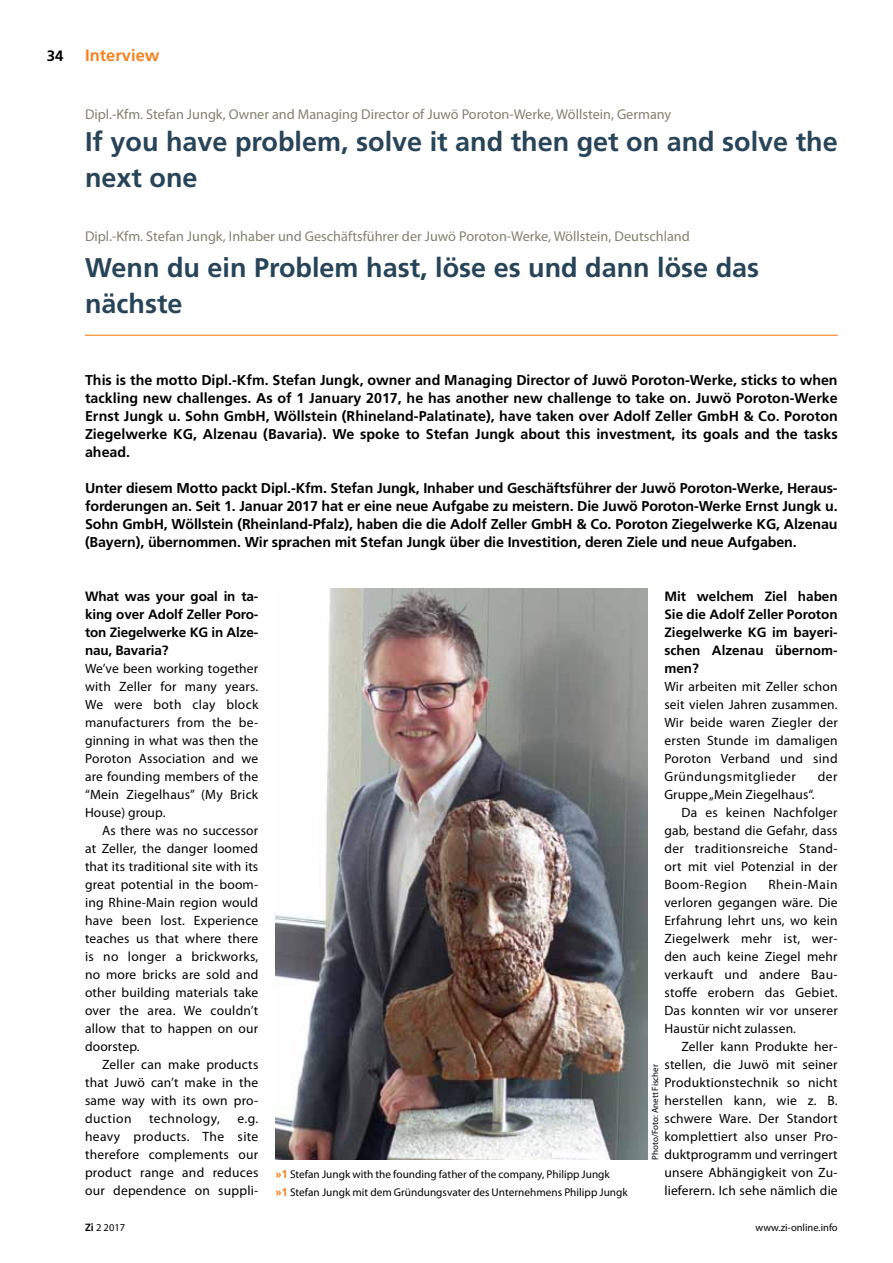
<style>
.page{position:relative;width:893px;height:1263px;background:#fff}
.page>*{position:absolute;margin:0;border:0;box-sizing:border-box;transform-origin:0 0}
.t1{font:700 27px/36px "Frutiger LT Std";color:#274459}
.t2{font:700 16.5px "Frutiger LT Std";color:#f58220}
.t3{font:700 15px "Frutiger LT Std";color:#000}
.t4{font:700 14.25px/18px "Frutiger LT Std";letter-spacing:-.005em;color:#000;text-align:justify}
.t5{font:14.25px "Myriad Pro";color:#82816f}
.t6{font:13.5px/18px "Myriad Pro";letter-spacing:.015em;color:#000;text-align:justify}
.t7{font:700 13.5px/18px "Frutiger LT Std";letter-spacing:-.01em;color:#000;text-align:justify}
.t8{font:13.5px "Myriad Pro";letter-spacing:.035em;color:#000}
.t9{font:13.5px "Myriad Pro";letter-spacing:.04em;color:#000}
.t10{font:11.25px "Myriad Pro";color:#000}
.t11{font:10.5px "Myriad Pro";color:#000}
.t12{font:9px "Myriad Pro";color:#000}
.s1{font-family:"Frutiger LT Std";font-weight:700;color:#f58220}
.s2{font-family:"Frutiger LT Std";font-weight:700}
</style>
<div class="page">
<hr style="left:85px;top:335px;width:753px;height:1px;background:#f58220">
<img style="left:275px;top:589px;width:372px;height:570px">
<p class="t3" style="left:47px;top:47px;width:18px">34</p>
<p class="t2" style="left:85px;top:46px;width:76px">Interview</p>
<p class="t5" style="left:85px;top:106px;width:588px">Dipl.-Kfm. Stefan Jungk, Owner and Managing Director of Juwö Poroton-Werke, Wöllstein, Germany</p>
<h1 class="t1" style="left:85px;top:124px;width:754px">If you have problem, solve it and then get on and solve the next one</h1>
<p class="t5" style="left:85px;top:227px;width:606px">Dipl.-Kfm. Stefan Jungk, Inhaber und Geschäftsführer der Juwö Poroton-Werke, Wöllstein, Deutschland</p>
<h1 class="t1" style="left:85px;top:250px;width:676px">Wenn du ein Problem hast, löse es und dann löse das nächste</h1>
<p class="t4" style="left:85px;top:371px;width:754px">This is the motto Dipl.-Kfm. Stefan Jungk, owner and Managing Director of Juwö Poroton-Werke, sticks to when tackling new challenges. As of 1 January 2017, he has another new challenge to take on. Juwö Poroton-Werke Ernst Jungk u. Sohn GmbH, Wöllstein (Rhineland-Palatinate), have taken over Adolf Zeller GmbH &amp; Co. Poroton Ziegelwerke KG, Alzenau (Bavaria). We spoke to Stefan Jungk about this investment, its goals and the tasks ahead.</p>
<p class="t4" style="left:85px;top:479px;width:754px">Unter diesem Motto packt Dipl.-Kfm. Stefan Jungk, Inhaber und Geschäftsführer der Juwö Poroton-Werke, Heraus&shy;forderungen an. Seit 1. Januar 2017 hat er eine neue Aufgabe zu meistern. Die Juwö Poroton-Werke Ernst Jungk u.<br>Sohn GmbH, Wöllstein (Rheinland-Pfalz), haben die die Adolf Zeller GmbH &amp; Co. Poroton Ziegelwerke KG, Alzenau (Bayern), übernommen. Wir sprachen mit Stefan Jungk über die Investition, deren Ziele und neue Aufgaben.</p>
<p class="t7" style="left:85px;top:588px;width:175px">What was your goal in ta&shy;king over Adolf Zeller Poro&shy;ton Ziegelwerke KG in Alze&shy;nau, Bavaria?</p>
<p class="t6" style="left:85px;top:660px;width:175px">We’ve been working together with Zeller for many years.<br>We were both clay block manufacturers from the be&shy;ginning in what was then the Poroton Association and we are founding members of the “Mein Ziegelhaus” (My Brick House) group.</p>
<p class="t6" style="left:85px;top:822px;width:175px;text-indent:17px">As there was no successor at Zeller, the danger loomed that its traditional site with its great potential in the boom&shy;ing Rhine-Main region would have been lost. Experience teaches us that where there is no longer a brickworks, no more bricks are sold and other building materials take over the area. We couldn’t allow that to happen on our doorstep.</p>
<p class="t6" style="left:85px;top:1056px;width:175px;text-indent:17px">Zeller can make products that Juwö can’t make in the same way with its own pro&shy;duction</p>
<p class="t8" style="left:149px;top:1110px;width:72px">technology,</p>
<p class="t6" style="left:85px;top:1110px;width:175px;text-indent:152px">e.g. heavy products. The site therefore complements our product range and reduces our dependence on suppli-</p>
<p class="t10" style="left:275px;top:1167px;width:336px"><span class="s1">»1</span> Stefan Jungk with the founding father of the company, Philipp Jungk</p>
<p class="t10" style="left:275px;top:1185px;width:354px"><span class="s1">»1</span> Stefan Jungk mit dem Gründungsvater des Unternehmens Philipp Jungk</p>
<p class="t7" style="left:664px;top:588px;width:175px">Mit welchem Ziel haben Sie die Adolf Zeller Poroton Ziegelwerke KG im bayeri&shy;schen Alzenau übernom&shy;men?</p>
<p class="t6" style="left:664px;top:677px;width:175px">Wir arbeiten mit Zeller schon seit vielen Jahren zusammen.<br>Wir beide waren Ziegler der ersten Stunde im damaligen Poroton Verband und sind Gründungsmitglieder</p>
<p class="t6" style="left:818px;top:767px;width:21px">der</p>
<p class="t6" style="left:664px;top:785px;width:152px">Gruppe „Mein Ziegelhaus“.</p>
<p class="t6" style="left:681px;top:803px;width:158px">Da es keinen Nachfolger</p>
<p class="t6" style="left:664px;top:821px;width:175px">gab, bestand die Gefahr, dass</p>
<p class="t6" style="left:664px;top:839px;width:175px">der traditionsreiche Stand-</p>
<p class="t6" style="left:664px;top:857px;width:175px">ort mit viel Potenzial in der</p>
<p class="t9" style="left:664px;top:876px;width:84px">Boom-Region</p>
<p class="t6" style="left:664px;top:875px;width:175px;text-indent:104px">Rhein-Main verloren gegangen wäre. Die Erfahrung lehrt uns, wo kein Ziegelwerk mehr ist, wer&shy;den auch keine Ziegel mehr verkauft und andere Bau&shy;stoffe erobern das Gebiet.<br>Das konnten wir vor unserer Haustür nicht zulassen.</p>
<p class="t6" style="left:664px;top:1037px;width:175px;text-indent:17px">Zeller kann Produkte her&shy;stellen, die Juwö mit seiner Produktionstechnik so nicht herstellen kann, wie z. B. schwere Ware. Der Standort komplettiert also unser Pro&shy;duktprogramm und verringert unsere Abhängigkeit von Zu&shy;lieferern. Ich sehe nämlich die</p>
<p class="t12" style="left:650px;top:1159px;width:97px;rotate:-90deg">Photo/Foto: Anett Fischer</p>
<p class="t11" style="left:85px;top:1221px;width:42px"><span class="s2">Zi</span> 2 2017</p>
<p class="t11" style="left:755px;top:1221px;width:84px">www.zi-online.info</p>
</div>
